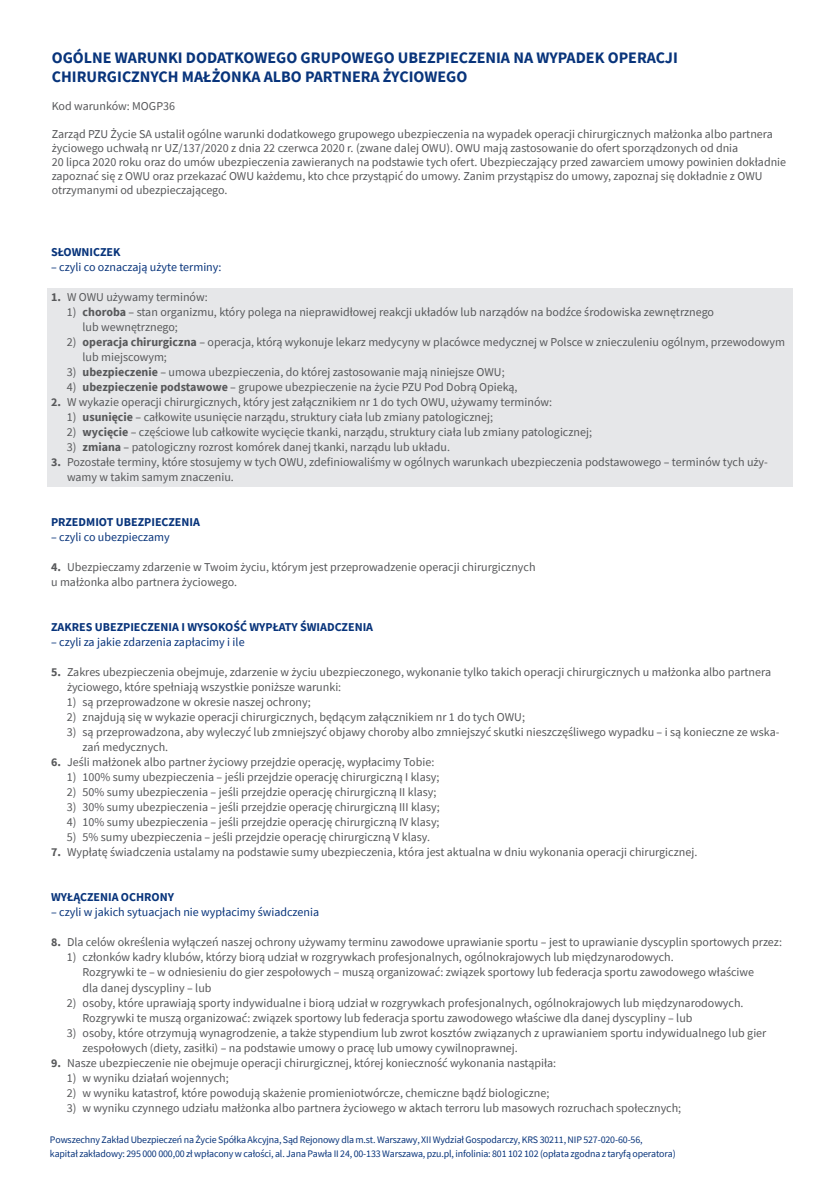
<style>
.page{position:relative;width:840px;height:1191px;background:#fff}
.page>*{position:absolute;margin:0;border:0;box-sizing:border-box;transform-origin:0 0}
.t1{font:700 16px/19.2px "Source Sans Pro";color:#08347b}
._2_II_st_1cyfra_pod{font:12px/15px "Source Sans Pro";color:#57585a}
._1_Treść_normal_I_st{font:12px/15px "Source Sans Pro";color:#57585a}
._1_Treść_normal_I_st-2{font:12px "Source Sans Pro";color:#08347b}
._01_ROZDZIAŁ{font:700 12px "Source Sans Pro";color:#08347b}
.t2{font:10px/14px "Source Sans Pro";letter-spacing:-.015em;color:#08347b}
.s1{font-weight:700}
</style>
<div class="page">
<div style="left:48px;top:288px;width:744px;height:198px;background:#e6e7e9"></div>
<h1 class="t1" style="left:52px;top:48px;width:627px">OGÓLNE WARUNKI DODATKOWEGO GRUPOWEGO UBEZPIECZENIA NA WYPADEK OPERACJI<br>CHIRURGICZNYCH MAŁŻONKA ALBO PARTNERA ŻYCIOWEGO</h1>
<p class="_2_II_st_1cyfra_pod" style="left:52px;top:99px;width:125px">Kod warunków: MOGP36</p>
<p class="_2_II_st_1cyfra_pod" style="left:52px;top:127px;width:735px;line-height:14px">Zarząd PZU Życie SA ustalił ogólne warunki dodatkowego grupowego ubezpieczenia na wypadek operacji chirurgicznych małżonka albo partnera życiowego uchwałą nr UZ/137/2020 z dnia 22 czerwca 2020 r. (zwane dalej OWU). OWU mają zastosowanie do ofert sporządzonych od dnia<br>20 lipca 2020 roku oraz do umów ubezpieczenia zawieranych na podstawie tych ofert. Ubezpieczający przed zawarciem umowy powinien dokładnie zapoznać się z OWU oraz przekazać OWU każdemu, kto chce przystąpić do umowy. Zanim przystąpisz do umowy, zapoznaj się dokładnie z OWU otrzymanymi od ubezpieczającego.</p>
<p class="_01_ROZDZIAŁ" style="left:51px;top:243px;width:71px">SŁOWNICZEK</p>
<p class="_1_Treść_normal_I_st-2" style="left:51px;top:259px;width:172px">– czyli co oznaczają użyte terminy:</p>
<p class="_1_Treść_normal_I_st" style="left:51px;top:289px;width:158px"><span class="s1">1.</span> W OWU używamy terminów:</p>
<p class="_2_II_st_1cyfra_pod" style="left:82px;top:304px;width:632px;text-indent:-16px">1) <span class="s1">choroba</span> – stan organizmu, który polega na nieprawidłowej reakcji układów lub narządów na bodźce środowiska zewnętrznego lub wewnętrznego;</p>
<p class="_2_II_st_1cyfra_pod" style="left:82px;top:334px;width:703px;text-indent:-16px">2) <span class="s1">operacja chirurgiczna</span> – operacja, którą wykonuje lekarz medycyny w placówce medycznej w Polsce w znieczuleniu ogólnym, przewodowym lub miejscowym;</p>
<p class="_2_II_st_1cyfra_pod" style="left:67px;top:364px;width:439px">3) <span class="s1">ubezpieczenie</span> – umowa ubezpieczenia, do której zastosowanie mają niniejsze OWU;</p>
<p class="_2_II_st_1cyfra_pod" style="left:67px;top:379px;width:452px">4) <span class="s1">ubezpieczenie podstawowe</span> – grupowe ubezpieczenie na życie PZU Pod Dobrą Opieką,</p>
<p class="_1_Treść_normal_I_st" style="left:51px;top:394px;width:502px"><span class="s1">2.</span> W wykazie operacji chirurgicznych, który jest załącznikiem nr 1 do tych OWU, używamy terminów:</p>
<p class="_2_II_st_1cyfra_pod" style="left:67px;top:409px;width:427px">1) <span class="s1">usunięcie</span> – całkowite usunięcie narządu, struktury ciała lub zmiany patologicznej;</p>
<p class="_2_II_st_1cyfra_pod" style="left:67px;top:424px;width:526px">2) <span class="s1">wycięcie</span> – częściowe lub całkowite wycięcie tkanki, narządu, struktury ciała lub zmiany patologicznej;</p>
<p class="_2_II_st_1cyfra_pod" style="left:67px;top:439px;width:384px">3) <span class="s1">zmiana</span> – patologiczny rozrost komórek danej tkanki, narządu lub układu.</p>
<p class="_1_Treść_normal_I_st" style="left:67px;top:454px;width:702px;text-indent:-16px"><span class="s1">3.</span> Pozostałe terminy, które stosujemy w tych OWU, zdefiniowaliśmy w ogólnych warunkach ubezpieczenia podstawowego – terminów tych uży&shy;wamy w takim samym znaczeniu.</p>
<p class="_01_ROZDZIAŁ" style="left:51px;top:514px;width:150px">PRZEDMIOT UBEZPIECZENIA</p>
<p class="_1_Treść_normal_I_st-2" style="left:51px;top:529px;width:120px">– czyli co ubezpieczamy</p>
<p class="_1_Treść_normal_I_st" style="left:51px;top:559px;width:485px"><span class="s1">4.</span> Ubezpieczamy zdarzenie w Twoim życiu, którym jest przeprowadzenie operacji chirurgicznych</p>
<p class="_1_Treść_normal_I_st" style="left:51px;top:574px;width:187px">u małżonka albo partnera życiowego.</p>
<p class="_01_ROZDZIAŁ" style="left:51px;top:619px;width:323px">ZAKRES UBEZPIECZENIA I WYSOKOŚĆ WYPŁATY ŚWIADCZENIA</p>
<p class="_1_Treść_normal_I_st-2" style="left:51px;top:634px;width:195px">– czyli za jakie zdarzenia zapłacimy i ile</p>
<p class="_1_Treść_normal_I_st" style="left:67px;top:664px;width:705px;text-indent:-16px"><span class="s1">5.</span> Zakres ubezpieczenia obejmuje, zdarzenie w życiu ubezpieczonego, wykonanie tylko takich operacji chirurgicznych u małżonka albo partnera życiowego, które spełniają wszystkie poniższe warunki:</p>
<p class="_2_II_st_1cyfra_pod" style="left:67px;top:694px;width:245px">1) są przeprowadzone w okresie naszej ochrony;</p>
<p class="_2_II_st_1cyfra_pod" style="left:67px;top:709px;width:459px">2) znajdują się w wykazie operacji chirurgicznych, będącym załącznikiem nr 1 do tych OWU;</p>
<p class="_2_II_st_1cyfra_pod" style="left:82px;top:724px;width:698px;text-indent:-16px">3) są przeprowadzona, aby wyleczyć lub zmniejszyć objawy choroby albo zmniejszyć skutki nieszczęśliwego wypadku – i są konieczne ze wska&shy;zań medycznych.</p>
<p class="_1_Treść_normal_I_st" style="left:51px;top:754px;width:384px"><span class="s1">6.</span> Jeśli małżonek albo partner życiowy przejdzie operację, wypłacimy Tobie:</p>
<p class="_2_II_st_1cyfra_pod" style="left:67px;top:769px;width:374px">1) 100% sumy ubezpieczenia – jeśli przejdzie operację chirurgiczną I klasy;</p>
<p class="_2_II_st_1cyfra_pod" style="left:67px;top:784px;width:371px">2) 50% sumy ubezpieczenia – jeśli przejdzie operację chirurgiczną II klasy;</p>
<p class="_2_II_st_1cyfra_pod" style="left:67px;top:799px;width:374px">3) 30% sumy ubezpieczenia – jeśli przejdzie operację chirurgiczną III klasy;</p>
<p class="_2_II_st_1cyfra_pod" style="left:67px;top:814px;width:374px">4) 10% sumy ubezpieczenia – jeśli przejdzie operację chirurgiczną IV klasy;</p>
<p class="_2_II_st_1cyfra_pod" style="left:67px;top:829px;width:364px">5) 5% sumy ubezpieczenia – jeśli przejdzie operację chirurgiczną V klasy.</p>
<p class="_1_Treść_normal_I_st" style="left:51px;top:844px;width:647px"><span class="s1">7.</span> Wypłatę świadczenia ustalamy na podstawie sumy ubezpieczenia, która jest aktualna w dniu wykonania operacji chirurgicznej.</p>
<p class="_01_ROZDZIAŁ" style="left:51px;top:889px;width:124px">WYŁĄCZENIA OCHRONY</p>
<p class="_1_Treść_normal_I_st-2" style="left:51px;top:904px;width:269px">– czyli w jakich sytuacjach nie wypłacimy świadczenia</p>
<p class="_1_Treść_normal_I_st" style="left:51px;top:935px;width:732px"><span class="s1">8.</span> Dla celów określenia wyłączeń naszej ochrony używamy terminu zawodowe uprawianie sportu – jest to uprawianie dyscyplin sportowych przez:</p>
<p class="_2_II_st_1cyfra_pod" style="left:82px;top:950px;width:672px;text-indent:-16px">1) członków kadry klubów, którzy biorą udział w rozgrywkach profesjonalnych, ogólnokrajowych lub międzynarodowych.<br>Rozgrywki te – w odniesieniu do gier zespołowych – muszą organizować: związek sportowy lub federacja sportu zawodowego właściwe dla danej dyscypliny – lub</p>
<p class="_2_II_st_1cyfra_pod" style="left:82px;top:995px;width:662px;text-indent:-16px">2) osoby, które uprawiają sporty indywidualne i biorą udział w rozgrywkach profesjonalnych, ogólnokrajowych lub międzynarodowych.<br>Rozgrywki te muszą organizować: związek sportowy lub federacja sportu zawodowego właściwe dla danej dyscypliny – lub</p>
<p class="_2_II_st_1cyfra_pod" style="left:82px;top:1025px;width:685px;text-indent:-16px">3) osoby, które otrzymują wynagrodzenie, a także stypendium lub zwrot kosztów związanych z uprawianiem sportu indywidualnego lub gier zespołowych (diety, zasiłki) – na podstawie umowy o pracę lub umowy cywilnoprawnej.</p>
<p class="_1_Treść_normal_I_st" style="left:51px;top:1055px;width:506px"><span class="s1">9.</span> Nasze ubezpieczenie nie obejmuje operacji chirurgicznej, której konieczność wykonania nastąpiła:</p>
<p class="_2_II_st_1cyfra_pod" style="left:67px;top:1070px;width:163px">1) w wyniku działań wojennych;</p>
<p class="_2_II_st_1cyfra_pod" style="left:67px;top:1085px;width:483px">2) w wyniku katastrof, które powodują skażenie promieniotwórcze, chemiczne bądź biologiczne;</p>
<p class="_2_II_st_1cyfra_pod" style="left:67px;top:1100px;width:615px">3) w wyniku czynnego udziału małżonka albo partnera życiowego w aktach terroru lub masowych rozruchach społecznych;</p>
<p class="t2" style="left:50px;top:1132px;width:627px">Powszechny Zakład Ubezpieczeń na Życie Spółka Akcyjna, Sąd Rejonowy dla m.st. Warszawy, XII Wydział Gospodarczy, KRS 30211, NIP 527-020-60-56,<br>kapitał zakładowy: 295 000 000,00 zł wpłacony w całości, al. Jana Pawła II 24, 00-133 Warszawa, pzu.pl, infolinia: 801 102 102 (opłata zgodna z taryfą operatora)</p>
</div>
